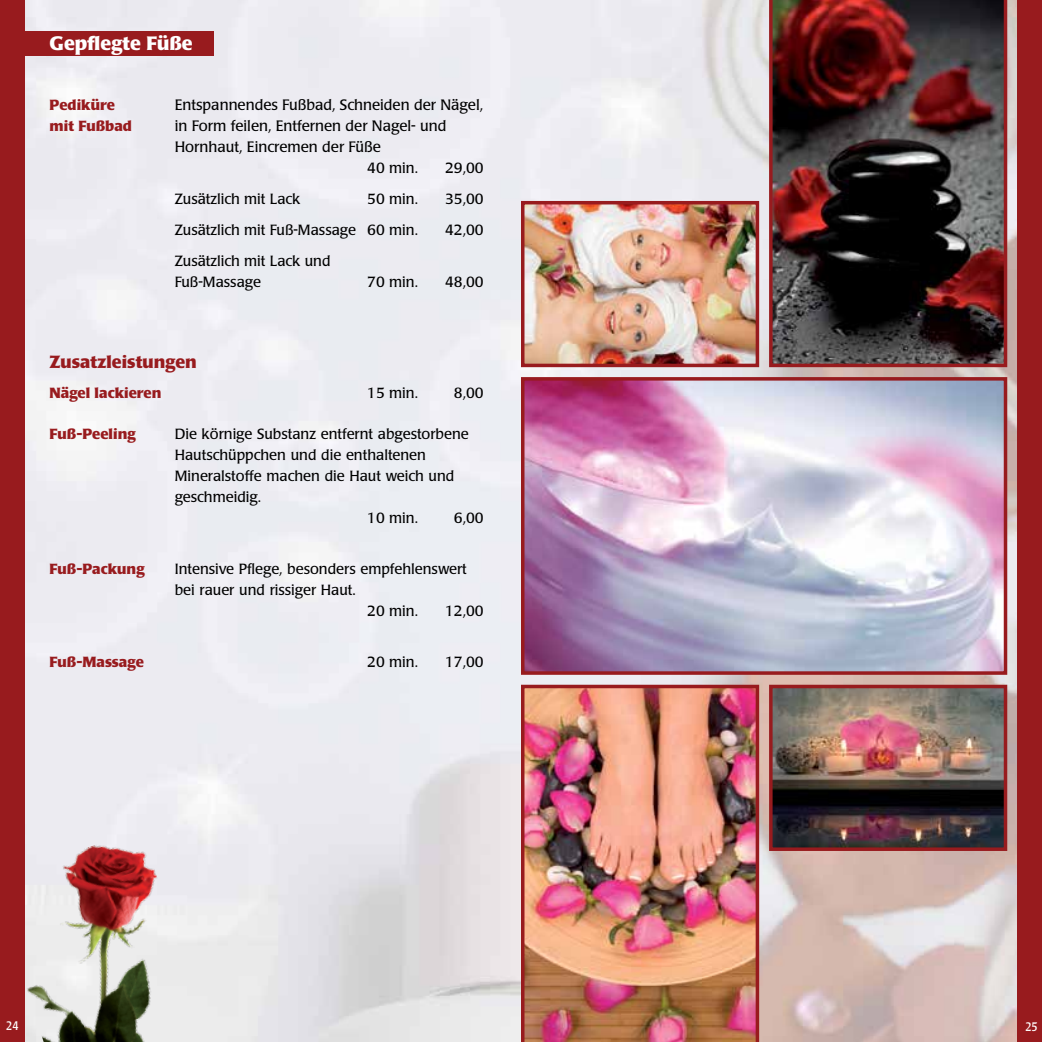
<style>
.page{position:relative;width:1042px;height:1042px;background:#fff}
.page>*{position:absolute;margin:0;border:0;box-sizing:border-box;transform-origin:0 0}
.t1{font:700 19.25px "Laudatio Pro";color:#fff}
.t2{font:700 17.5px "Laudatio Pro";color:#981b1e}
.t3{font:14.88px/21px "Laudatio Pro";color:#000}
.t4{font:14.53px/21px "Laudatio Pro";color:#000}
.t5{font:700 14.53px "Laudatio Pro";color:#981b1e}
.t6{font:condensed 12.25px "Laudatio Pro";color:#fff}
</style>
<div class="page">
<img style="left:25px;top:0;width:992px;height:1042px">
<div style="left:1017px;top:0;width:25px;height:1042px;background:#981b1e"></div>
<div style="left:0;top:0;width:25px;height:1042px;background:#981b1e"></div>
<img style="left:769px;top:0;width:238px;height:367px">
<img style="left:526px;top:206px;width:228px;height:156px">
<div style="left:521px;top:201px;width:238px;height:166px;border:4px solid #981b1e"></div>
<img style="left:526px;top:382px;width:476px;height:288px">
<div style="left:521px;top:377px;width:486px;height:298px;border:4px solid #981b1e"></div>
<img style="left:521px;top:685px;width:238px;height:357px">
<img style="left:774px;top:690px;width:228px;height:156px">
<div style="left:769px;top:685px;width:238px;height:166px;border:4px solid #981b1e"></div>
<div style="left:25px;top:31px;width:188px;height:25px;background:#981b1e"></div>
<img style="left:25px;top:830px;width:179px;height:212px">
<h1 class="t1" style="left:50px;top:31px;width:145px">Gepflegte Füße</h1>
<p class="t5" style="left:50px;top:96px;width:67px">Pediküre</p>
<p class="t3" style="left:175px;top:94px;width:310px">Entspannendes Fußbad, Schneiden der Nägel,</p>
<p class="t5" style="left:50px;top:117px;width:84px">mit Fußbad</p>
<p class="t3" style="left:175px;top:115px;width:273px">in Form feilen, Entfernen der Nagel- und<br>Hornhaut, Eincremen der Füße</p>
<p class="t4" style="left:367px;top:158px;width:52px">40 min.</p>
<p class="t4" style="left:445px;top:158px;width:40px">29,00</p>
<p class="t4" style="left:175px;top:188px;width:127px">Zusätzlich mit Lack</p>
<p class="t4" style="left:367px;top:188px;width:52px">50 min.</p>
<p class="t4" style="left:445px;top:188px;width:40px">35,00</p>
<p class="t4" style="left:175px;top:219px;width:245px">Zusätzlich mit Fuß-Massage 60 min.</p>
<p class="t4" style="left:445px;top:219px;width:40px">42,00</p>
<p class="t4" style="left:175px;top:250px;width:157px">Zusätzlich mit Lack und<br>Fuß-Massage</p>
<p class="t4" style="left:367px;top:271px;width:52px">70 min.</p>
<p class="t4" style="left:445px;top:271px;width:40px">48,00</p>
<p class="t2" style="left:50px;top:350px;width:149px">Zusatzleistungen</p>
<p class="t5" style="left:50px;top:384px;width:113px">Nägel lackieren</p>
<p class="t4" style="left:367px;top:383px;width:52px">15 min.</p>
<p class="t4" style="left:454px;top:383px;width:31px">8,00</p>
<p class="t5" style="left:50px;top:425px;width:88px">Fuß-Peeling</p>
<p class="t4" style="left:175px;top:424px;width:295px">Die körnige Substanz entfernt abgestorbene</p>
<p class="t4" style="left:175px;top:445px;width:253px">Hautschüppchen und die enthaltenen</p>
<p class="t4" style="left:175px;top:466px;width:281px">Mineralstoffe machen die Haut weich und</p>
<p class="t4" style="left:175px;top:487px;width:88px">geschmeidig.</p>
<p class="t4" style="left:367px;top:508px;width:52px">10 min.</p>
<p class="t4" style="left:454px;top:508px;width:31px">6,00</p>
<p class="t5" style="left:50px;top:559px;width:96px">Fuß-Packung</p>
<p class="t4" style="left:175px;top:558px;width:293px">Intensive Pflege, besonders empfehlenswert</p>
<p class="t4" style="left:175px;top:579px;width:183px">bei rauer und rissiger Haut.</p>
<p class="t4" style="left:367px;top:600px;width:52px">20 min.</p>
<p class="t4" style="left:445px;top:600px;width:40px">12,00</p>
<p class="t5" style="left:50px;top:652px;width:96px">Fuß-Massage</p>
<p class="t4" style="left:367px;top:651px;width:52px">20 min.</p>
<p class="t4" style="left:445px;top:651px;width:40px">17,00</p>
<p class="t6" style="left:6px;top:1017px;width:14px">24</p>
<p class="t6" style="left:1025px;top:1018px;width:14px">25</p>
</div>
